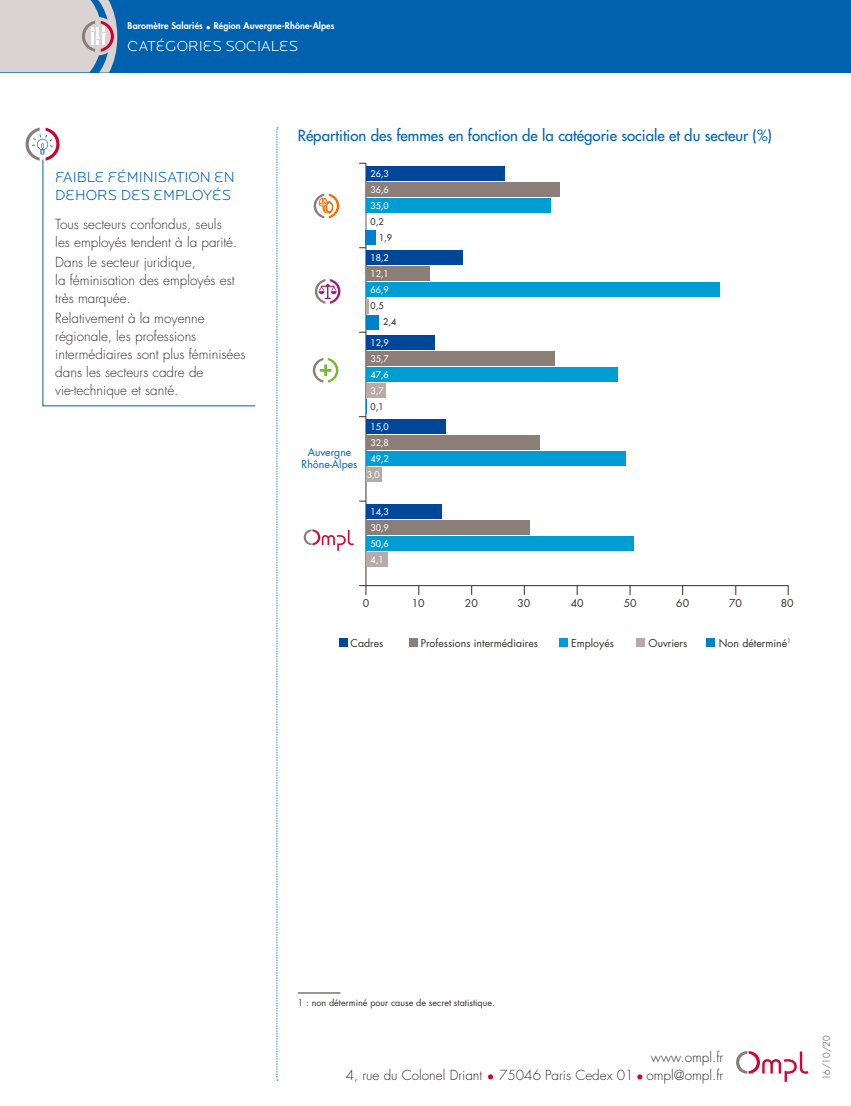
<style>
.page{position:relative;width:851px;height:1106px;background:#fff}
.page>*{position:absolute;margin:0;border:0;box-sizing:border-box;transform-origin:0 0}
.BAROMETRE_ss-titre{font:500 15px "Futura Std";color:#0062ae}
.HORS_TEXTE_titre{font:300 15px/18px "Locator Display";color:#0062ae}
.t1{font:300 15px "Locator Display";color:#fff}
.HORS_TEXTE_texte{font:300 13.5px/18px "Futura Std";color:#352f2d}
.t2{font:10.5px "Futura Std";color:#352f2d}
.t3{font:10.5px/12.6px "Futura Std";color:#0063b0;text-align:center}
.t4{font:500 9px "Futura Std";color:#fff}
.t5{font:800 9px "Futura Std";letter-spacing:.01em;color:#fff}
.non_determine{font:9px "Futura Std";color:#352f2d}
.t6{font:500 9px "Futura Std";color:#352f2d}
.t7{font:300 9px "Futura Std";color:#352f2d}
.s1{color:#cb0132}
</style>
<div class="page">
<div style="left:0;top:0;width:850px;height:72px;background:#0062ae"></div>
<svg style="left:0;top:0;width:117px;height:73px;background:#cbc8cc"></svg>
<svg style="left:276px;top:128px;width:2px;height:952px;background:#c4daeb"></svg>
<svg style="left:736px;top:1051px;width:72px;height:30px"></svg>
<hr style="left:298px;top:992px;width:42px;height:1px;background:#352f2d">
<hr style="left:366px;top:585px;width:422px;height:1px;background:#352f2d">
<hr style="left:365px;top:163px;width:1px;height:422px;background:#352f2d">
<svg style="left:359px;top:585px;width:7px;height:10px"></svg>
<div style="left:366px;top:166px;width:138px;height:15px;background:#004699"></div>
<div style="left:366px;top:251px;width:96px;height:14px;background:#004699"></div>
<div style="left:366px;top:335px;width:68px;height:14px;background:#004699"></div>
<div style="left:366px;top:419px;width:79px;height:15px;background:#004699"></div>
<div style="left:366px;top:504px;width:75px;height:14px;background:#004699"></div>
<div style="left:366px;top:182px;width:193px;height:15px;background:#8b7e79"></div>
<div style="left:366px;top:267px;width:64px;height:14px;background:#8b7e79"></div>
<div style="left:366px;top:351px;width:188px;height:14px;background:#8b7e79"></div>
<div style="left:366px;top:435px;width:173px;height:15px;background:#8b7e79"></div>
<div style="left:366px;top:520px;width:163px;height:14px;background:#8b7e79"></div>
<div style="left:366px;top:198px;width:184px;height:15px;background:#009dd4"></div>
<div style="left:366px;top:283px;width:353px;height:14px;background:#009dd4"></div>
<div style="left:366px;top:367px;width:251px;height:15px;background:#009dd4"></div>
<div style="left:366px;top:452px;width:259px;height:14px;background:#009dd4"></div>
<div style="left:366px;top:536px;width:267px;height:14px;background:#009dd4"></div>
<svg style="left:366px;top:214px;width:1px;height:15px"></svg>
<svg style="left:366px;top:299px;width:2px;height:14px"></svg>
<div style="left:366px;top:383px;width:19px;height:15px;background:#b8aba7"></div>
<div style="left:366px;top:468px;width:16px;height:14px;background:#b8aba7"></div>
<div style="left:366px;top:552px;width:21px;height:14px;background:#b8aba7"></div>
<div style="left:366px;top:230px;width:10px;height:15px;background:#0080c8"></div>
<div style="left:366px;top:315px;width:12px;height:14px;background:#0080c8"></div>
<svg style="left:359px;top:399px;width:8px;height:18px"></svg>
<div style="left:339px;top:638px;width:8px;height:9px;background:#004699"></div>
<div style="left:409px;top:638px;width:8px;height:9px;background:#8b7e79"></div>
<div style="left:636px;top:638px;width:8px;height:8px;background:#b8aba7"></div>
<div style="left:559px;top:638px;width:9px;height:9px;background:#009dd4"></div>
<div style="left:706px;top:638px;width:8px;height:9px;background:#0080c8"></div>
<svg style="left:313px;top:193px;width:26px;height:25px"></svg>
<svg style="left:315px;top:279px;width:25px;height:25px"></svg>
<svg style="left:313px;top:358px;width:25px;height:25px"></svg>
<svg style="left:303px;top:529px;width:51px;height:22px"></svg>
<svg style="left:26px;top:128px;width:34px;height:33px"></svg>
<svg style="left:42px;top:159px;width:214px;height:247px"></svg>
<p class="t5" style="left:128px;top:20px;width:208px">Baromètre Salariés • Région Auvergne-Rhône-Alpes</p>
<p class="t1" style="left:128px;top:37px;width:172px">CATÉGORIES SOCIALES</p>
<p class="HORS_TEXTE_titre" style="left:55px;top:168px;width:181px">FAIBLE FÉMINISATION EN<br>DEHORS DES EMPLOYÉS</p>
<p class="HORS_TEXTE_texte" style="left:55px;top:215px;width:183px">Tous secteurs confondus, seuls les employés tendent à la parité.</p>
<p class="HORS_TEXTE_texte" style="left:55px;top:253px;width:181px">Dans le secteur juridique,<br>la féminisation des employés est très marquée.</p>
<p class="HORS_TEXTE_texte" style="left:55px;top:309px;width:192px">Relativement à la moyenne régionale, les professions intermédiaires sont plus féminisées dans les secteurs cadre de vie-technique et santé.</p>
<p class="BAROMETRE_ss-titre" style="left:298px;top:127px;width:475px">Répartition des femmes en fonction de la catégorie sociale et du secteur (%)</p>
<p class="t4" style="left:370px;top:168px;width:20px">26,3</p>
<p class="t4" style="left:370px;top:184px;width:20px">36,6</p>
<p class="t4" style="left:370px;top:200px;width:20px">35,0</p>
<p class="t6" style="left:370px;top:216px;width:15px">0,2</p>
<p class="t6" style="left:379px;top:232px;width:15px">1,9</p>
<p class="t4" style="left:370px;top:252px;width:20px">18,2</p>
<p class="t4" style="left:370px;top:268px;width:20px">12,1</p>
<p class="t4" style="left:370px;top:284px;width:20px">66,9</p>
<p class="t6" style="left:370px;top:300px;width:15px">0,5</p>
<p class="t6" style="left:383px;top:316px;width:15px">2,4</p>
<p class="t4" style="left:370px;top:336px;width:20px">12,9</p>
<p class="t4" style="left:370px;top:353px;width:20px">35,7</p>
<p class="t4" style="left:370px;top:369px;width:20px">47,6</p>
<p class="t4" style="left:370px;top:385px;width:15px">3,7</p>
<p class="t6" style="left:370px;top:401px;width:15px">0,1</p>
<p class="t3" style="left:301px;top:445px;width:57px">Auvergne<br>Rhône-Alpes</p>
<p class="t4" style="left:370px;top:421px;width:20px">15,0</p>
<p class="t4" style="left:370px;top:437px;width:20px">32,8</p>
<p class="t4" style="left:370px;top:453px;width:20px">49,2</p>
<p class="t4" style="left:366px;top:469px;width:15px">3,0</p>
<p class="t4" style="left:370px;top:505px;width:20px">14,3</p>
<p class="t4" style="left:370px;top:521px;width:20px">30,9</p>
<p class="t4" style="left:370px;top:537px;width:20px">50,6</p>
<p class="t4" style="left:370px;top:553px;width:15px">4,1</p>
<p class="t2" style="left:362px;top:596px;width:8px">0</p>
<p class="t2" style="left:412px;top:596px;width:14px">10</p>
<p class="t2" style="left:465px;top:596px;width:14px">20</p>
<p class="t2" style="left:517px;top:596px;width:14px">30</p>
<p class="t2" style="left:570px;top:596px;width:14px">40</p>
<p class="t2" style="left:623px;top:596px;width:14px">50</p>
<p class="t2" style="left:676px;top:596px;width:14px">60</p>
<p class="t2" style="left:729px;top:596px;width:14px">70</p>
<p class="t2" style="left:780px;top:596px;width:14px">80</p>
<p class="t2" style="left:350px;top:636px;width:34px">Cadres</p>
<p class="t2" style="left:421px;top:636px;width:119px">Professions intermédiaires</p>
<p class="t2" style="left:571px;top:636px;width:44px">Employés</p>
<p class="t2" style="left:648px;top:636px;width:40px">Ouvriers</p>
<p class="t2" style="left:718px;top:636px;width:74px">Non déterminé<sup>1</sup></p>
<p class="non_determine" style="left:298px;top:996px;width:198px">1 : non déterminé pour cause de secret statistique.</p>
<p class="HORS_TEXTE_texte" style="left:650px;top:1048px;width:74px">www.ompl.fr</p>
<p class="HORS_TEXTE_texte" style="left:346px;top:1066px;width:379px">4, rue du Colonel Driant <span class="s1">•</span> 75046 Paris Cedex 01 <span class="s1">•</span> ompl@ompl.fr</p>
<p class="t7" style="left:820px;top:1080px;width:46px;rotate:-90deg">16/10/20</p>
</div>
